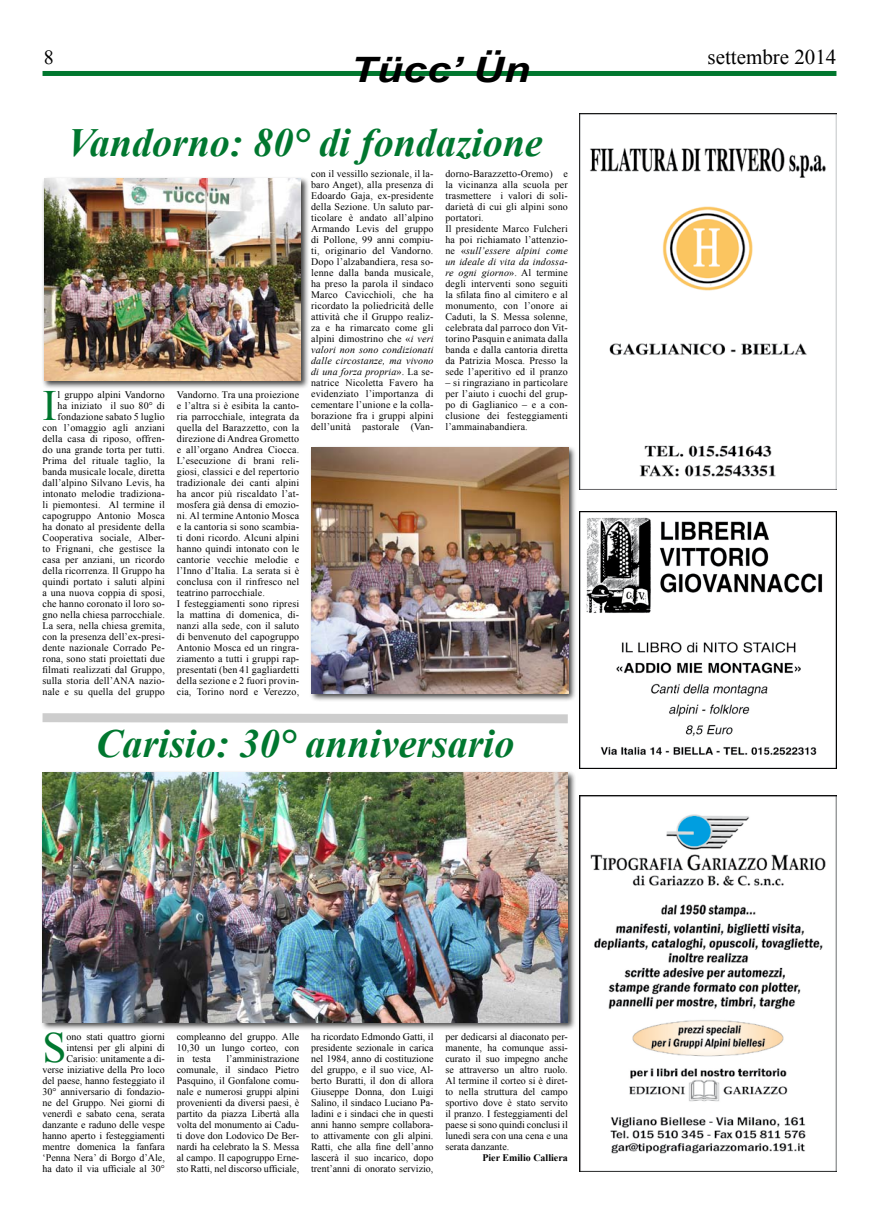
<style>
.page{position:relative;width:879px;height:1219px;background:#fff}
.page>*{position:absolute;margin:0;border:0;box-sizing:border-box;transform-origin:0 0}
.t1{font:43.2px "Times New Roman";color:#00772f}
.t2{font:italic 700 40px "Times New Roman";color:#00772f}
.t3{font:italic 700 35px "Arial";color:#000;scale:1.23 1}
.t4{font:21px "Times New Roman";color:#000}
.t5{font:20px "Times New Roman";color:#000}
.t6{font:10px/11px "Times New Roman";letter-spacing:.015em;color:#000;text-align:justify}
.t7{font:700 10px "Times New Roman";color:#000}
.s1{font-style:italic}
</style>
<div class="page">
<div style="left:43px;top:71px;width:793px;height:5px;background:#00772e"></div>
<div style="left:40px;top:770px;width:540px;height:265px;background:#000;opacity:.75"></div>
<img style="left:43px;top:773px;width:525px;height:249px">
<svg style="left:42px;top:713px;width:526px;height:11px"></svg>
<div style="left:42px;top:176px;width:272px;height:225px;background:#000;opacity:.75"></div>
<img style="left:44px;top:179px;width:257px;height:202px">
<div style="left:309px;top:445px;width:272px;height:261px;background:#000;opacity:.75"></div>
<img style="left:312px;top:448px;width:256px;height:245px">
<img style="left:580px;top:511px;width:256px;height:257px">
<img style="left:580px;top:113px;width:256px;height:376px">
<img style="left:580px;top:796px;width:256px;height:376px">
<h3 class="t5" style="left:44px;top:43px;width:11px">8</h3>
<h3 class="t4" style="left:707px;top:43px;width:130px">settembre 2014</h3>
<h3 class="t3" style="left:350px;top:46px;width:147px">Tücc’ Ün</h3>
<h2 class="t2" style="left:68px;top:114px;width:476px">Vandorno: 80° di fondazione</h2>
<p class="t6" style="left:43px;top:389px;width:124px;text-align:right">l gruppo alpini Vandorno<br>ha iniziato il suo 80° di fondazione sabato 5 luglio con l’omaggio agli anziani della casa di riposo, offren&shy;do una grande torta per tutti.<br>Prima del rituale taglio, la banda musicale locale, diretta dall’alpino Silvano Levis, ha intonato melodie tradiziona&shy;li piemontesi. Al termine il capogruppo Antonio Mosca ha donato al presidente della<br>Cooperativa sociale, Alber&shy;to Frignani, che gestisce la casa per anziani, un ricordo della ricorrenza. Il Gruppo ha quindi portato i saluti alpini a una nuova coppia di sposi, che hanno coronato il loro so&shy;gno nella chiesa parrocchiale.<br>La sera, nella chiesa gremita, con la presenza dell’ex-presi&shy;dente nazionale Corrado Pe&shy;rona, sono stati proiettati due filmati realizzati dal Gruppo, sulla storia dell’ANA nazio&shy;nale e su quella del gruppo</p>
<p class="t6" style="left:177px;top:389px;width:124px;text-align:left">Vandorno. Tra una proiezione e l’altra si è esibita la canto&shy;ria parrocchiale, integrata da quella del Barazzetto, con la direzione di Andrea Grometto e all’organo Andrea Ciocca.<br>L’esecuzione di brani reli&shy;giosi, classici e del repertorio tradizionale dei canti alpini ha ancor più riscaldato l’at&shy;mosfera già densa di emozio&shy;ni. Al termine Antonio Mosca e la cantoria si sono scambia&shy;ti doni ricordo. Alcuni alpini hanno quindi intonato con le cantorie vecchie melodie e l’Inno d’Italia. La serata si è conclusa con il rinfresco nel teatrino parrocchiale.<br>I festeggiamenti sono ripresi la mattina di domenica, di&shy;nanzi alla sede, con il saluto di benvenuto del capogruppo<br>Antonio Mosca ed un ringra&shy;ziamento a tutti i gruppi rap&shy;presentati (ben 41 gagliardetti della sezione e 2 fuori provin&shy;cia, Torino nord e Verezzo,</p>
<h1 class="t1" style="left:43px;top:376px;width:16px">I</h1>
<p class="t6" style="left:311px;top:168px;width:124px">con il vessillo sezionale, il la&shy;baro Anget), alla presenza di Edoardo Gaja, ex-presidente della Sezione. Un saluto par&shy;ticolare è andato all’alpino Armando Levis del gruppo di Pollone, 99 anni compiu&shy;ti, originario del Vandorno.<br>Dopo l’alzabandiera, resa so&shy;lenne dalla banda musicale, ha preso la parola il sindaco Marco Cavicchioli, che ha ricordato la poliedricità delle attività che il Gruppo realiz&shy;za e ha rimarcato come gli alpini dimostrino che «<span class="s1">i veri valori non sono condizionati dalle circostanze, ma vivono di una forza propria</span>». La se&shy;natrice Nicoletta Favero ha evidenziato l’importanza di cementare l’unione e la colla&shy;borazione fra i gruppi alpini dell’unità pastorale (Van-</p>
<p class="t6" style="left:445px;top:168px;width:124px;text-align:left">dorno-Barazzetto-Oremo) e la vicinanza alla scuola per trasmettere i valori di soli&shy;darietà di cui gli alpini sono portatori.<br>Il presidente Marco Fulcheri ha poi richiamato l’attenzio&shy;ne «<span class="s1">sull’essere alpini come un ideale di vita da indossa&shy;re ogni giorno</span>». Al termine degli interventi sono seguiti la sfilata fino al cimitero e al monumento, con l’onore ai<br>Caduti, la S. Messa solenne, celebrata dal parroco don Vit&shy;torino Pasquin e animata dalla banda e dalla cantoria diretta da Patrizia Mosca. Presso la sede l’aperitivo ed il pranzo</p>
<p class="t6" style="left:445px;top:377px;width:124px">– si ringraziano in particolare per l’aiuto i cuochi del grup&shy;po di Gaglianico – e a con&shy;clusione dei festeggiamenti l’ammainabandiera.</p>
<h2 class="t2" style="left:96px;top:716px;width:420px">Carisio: 30° anniversario</h2>
<h1 class="t1" style="left:43px;top:1018px;width:26px">S</h1>
<p class="t6" style="left:43px;top:1031px;width:124px;text-align:right">ono stati quattro giorni intensi per gli alpini di<br>Carisio: unitamente a di-<br>verse iniziative della Pro loco del paese, hanno festeggiato il<br>30° anniversario di fondazio&shy;ne del Gruppo. Nei giorni di venerdì e sabato cena, serata danzante e raduno delle vespe hanno aperto i festeggiamenti mentre domenica la fanfara ‘Penna Nera’ di Borgo d’Ale, ha dato il via ufficiale al 30°</p>
<p class="t6" style="left:177px;top:1031px;width:124px">compleanno del gruppo. Alle 10,30 un lungo corteo, con in testa</p>
<p class="t6" style="left:177px;top:1053px;width:124px;text-indent:50px">l’amministrazione comunale, il sindaco Pietro Pasquino, il Gonfalone comu&shy;nale e numerosi gruppi alpini provenienti da diversi paesi, è partito da piazza Libertà alla volta del monumento ai Cadu&shy;ti dove don Lodovico De Ber&shy;nardi ha celebrato la S. Messa al campo. Il capogruppo Erne&shy;sto Ratti, nel discorso ufficiale,</p>
<p class="t6" style="left:311px;top:1031px;width:124px">ha ricordato Edmondo Gatti, il presidente sezionale in carica nel 1984, anno di costituzione del gruppo, e il suo vice, Al&shy;berto Buratti, il don di allora Giuseppe Donna, don Luigi Salino, il sindaco Luciano Pa&shy;ladini e i sindaci che in questi anni hanno sempre collabora&shy;to attivamente con gli alpini.<br>Ratti, che alla fine dell’anno lascerà il suo incarico, dopo trent’anni di onorato servizio,</p>
<p class="t6" style="left:445px;top:1031px;width:124px">per dedicarsi al diaconato per&shy;manente, ha comunque assi&shy;curato il suo impegno anche se attraverso un altro ruolo.<br>Al termine il corteo si è diret&shy;to nella struttura del campo sportivo dove è stato servito il pranzo. I festeggiamenti del paese si sono quindi conclusi il lunedì sera con una cena e una serata danzante.</p>
<p class="t7" style="left:482px;top:1151px;width:87px">Pier Emilio Calliera</p>
</div>
